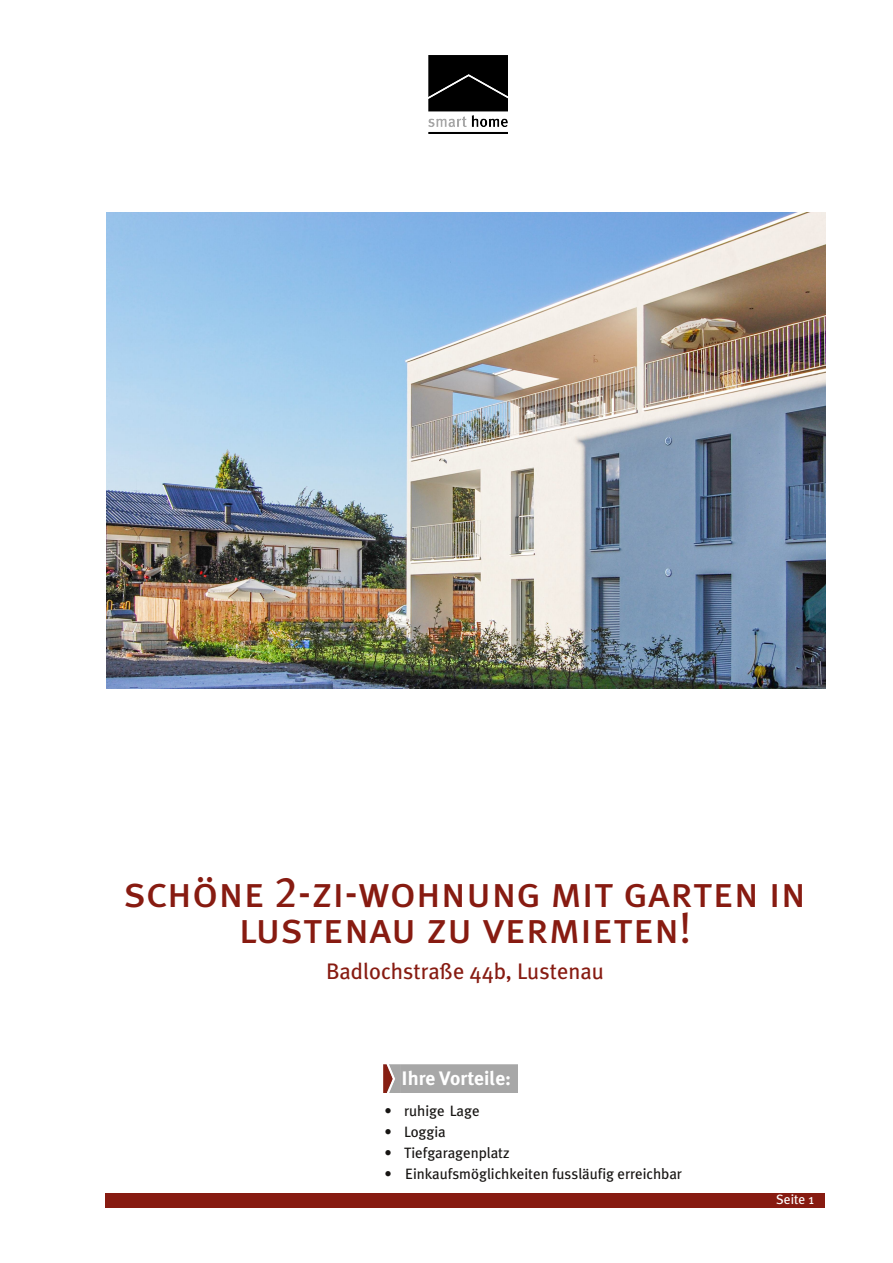
<style>
.page{position:relative;width:893px;height:1263px;background:#fff}
.page>*{position:absolute;margin:0;border:0;box-sizing:border-box;transform-origin:0 0}
.t1{font:43.5px/36px "Meta Plus Book Caps";color:#871b11;text-align:center}
.t2{font:22.5px "Meta Plus";color:#871b11}
.t3{font:700 19.5px "Meta Plus";color:#fff}
.t4{font:15px "Meta Plus";letter-spacing:-.005em;color:#171513}
.t5{font:13.5px "Meta Plus";color:#fff}
</style>
<div class="page">
<div style="left:105px;top:1193px;width:720px;height:15px;background:#871b11"></div>
<img style="left:384px;top:1064px;width:133px;height:28px">
<img style="left:428px;top:55px;width:80px;height:78px">
<img style="left:106px;top:213px;width:719px;height:475px">
<h1 class="t1" style="left:124px;top:874px;width:684px">schöne 2-zi-wohnung mit garten in lustenau zu vermieten!</h1>
<h2 class="t2" style="left:326px;top:958px;width:280px">Badlochstraße 44b, Lustenau</h2>
<h3 class="t3" style="left:402px;top:1067px;width:111px">Ihre Vorteile:</h3>
<p class="t4" style="left:385px;top:1102px;width:97px">• ruhige Lage</p>
<p class="t4" style="left:385px;top:1123px;width:63px">• Loggia</p>
<p class="t4" style="left:385px;top:1144px;width:127px">• Tiefgaragenplatz</p>
<p class="t4" style="left:385px;top:1165px;width:299px">• Einkaufsmöglichkeiten fussläufig erreichbar</p>
<p class="t5" style="left:776px;top:1192px;width:39px">Seite 1</p>
</div>
